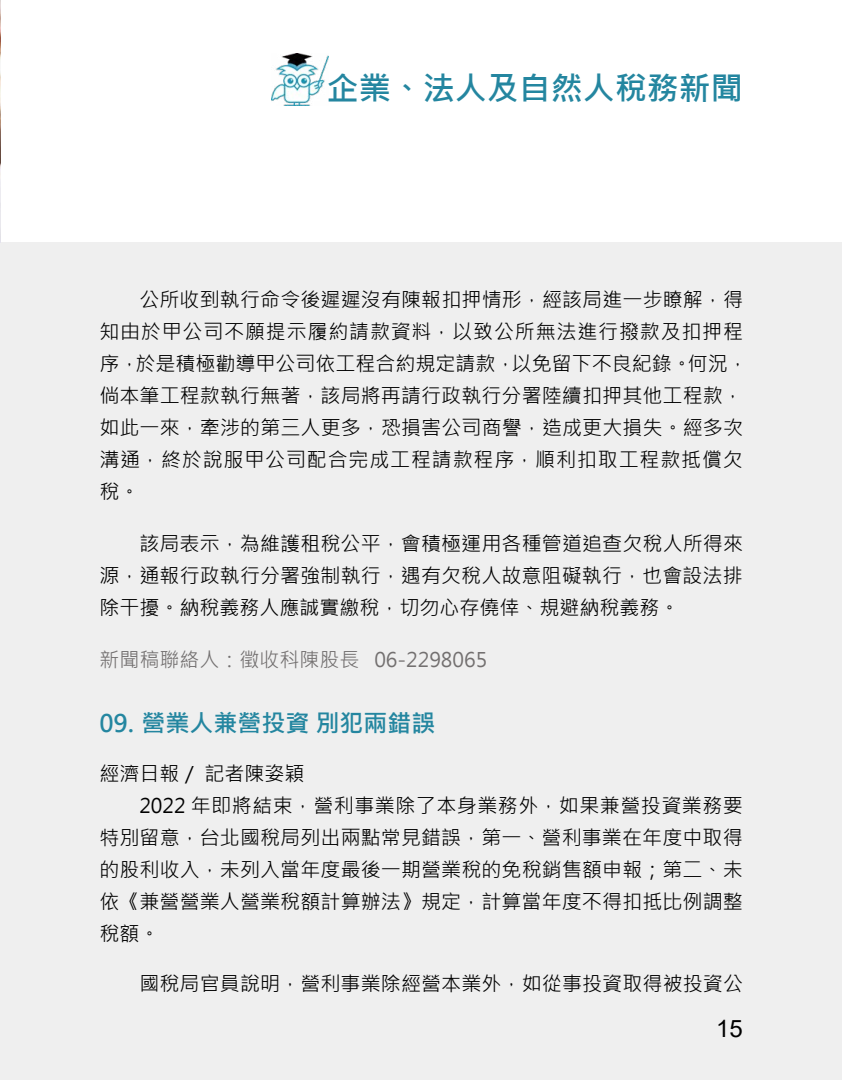
<style>
.page{position:relative;width:842px;height:1080px;background:#fff}
.page>*{position:absolute;margin:0;border:0;box-sizing:border-box;transform-origin:0 0}
.t1{font:700 32px "Microsoft Jheng Hei";color:#2486a0}
.t2{font:700 24px "Microsoft Jheng Hei";color:#2486a0}
.t3{font:24px "Arial";color:#000}
.t4{font:20px/32px "Microsoft Jheng Hei";letter-spacing:.005em;color:#000}
.t5{font:20px "Microsoft Jheng Hei";letter-spacing:.025em;color:#000}
.t6{font:20px "Microsoft Jheng Hei";color:#737070}
</style>
<div class="page">
<div style="left:0;top:243px;width:842px;height:837px;background:#efefef"></div>
<img style="left:0;top:0;width:1px;height:243px">
<img style="left:271px;top:53px;width:58px;height:53px">
<h1 class="t1" style="left:327px;top:68px;width:417px">企業、法人及自然人稅務新聞</h1>
<p class="t4" style="left:99px;top:284px;width:650px;text-indent:40px">公所收到執行命令後遲遲沒有陳報扣押情形，經該局進一步瞭解，得知由於甲公司不願提示履約請款資料，以致公所無法進行撥款及扣押程序，於是積極勸導甲公司依工程合約規定請款，以免留下不良紀錄。何況，倘本筆工程款執行無著，該局將再請行政執行分署陸續扣押其他工程款，如此一來，牽涉的第三人更多，恐損害公司商譽，造成更大損失。經多次溝通，終於說服甲公司配合完成工程請款程序，順利扣取工程款抵償欠稅。</p>
<p class="t4" style="left:99px;top:528px;width:645px;text-align:justify;text-indent:40px">該局表示，為維護租稅公平，會積極運用各種管道追查欠稅人所得來源，通報行政執行分署強制執行，遇有欠稅人故意阻礙執行，也會設法排除干擾。納稅義務人應誠實繳稅，切勿心存僥倖、規避納稅義務。</p>
<p class="t6" style="left:99px;top:647px;width:390px">新聞稿聯絡人：徵收科陳股長 06-2298065</p>
<p class="t2" style="left:99px;top:709px;width:338px">09. 營業人兼營投資 別犯兩錯誤</p>
<p class="t4" style="left:99px;top:758px;width:207px">經濟日報／ 記者陳姿穎</p>
<p class="t5" style="left:139px;top:793px;width:605px">2022 年即將結束，營利事業除了本身業務外，如果兼營投資業務要</p>
<p class="t4" style="left:99px;top:822px;width:645px">特別留意，台北國稅局列出兩點常見錯誤，第一、營利事業在年度中取得</p>
<p class="t4" style="left:99px;top:854px;width:645px">的股利收入，未列入當年度最後一期營業稅的免稅銷售額申報；第二、未</p>
<p class="t4" style="left:99px;top:886px;width:645px">依《兼營營業人營業稅額計算辦法》規定，計算當年度不得扣抵比例調整</p>
<p class="t4" style="left:99px;top:918px;width:62px">稅額。</p>
<p class="t4" style="left:139px;top:968px;width:605px">國稅局官員說明，營利事業除經營本業外，如從事投資取得被投資公</p>
<p class="t3" style="left:716px;top:1012px;width:28px">15</p>
</div>
